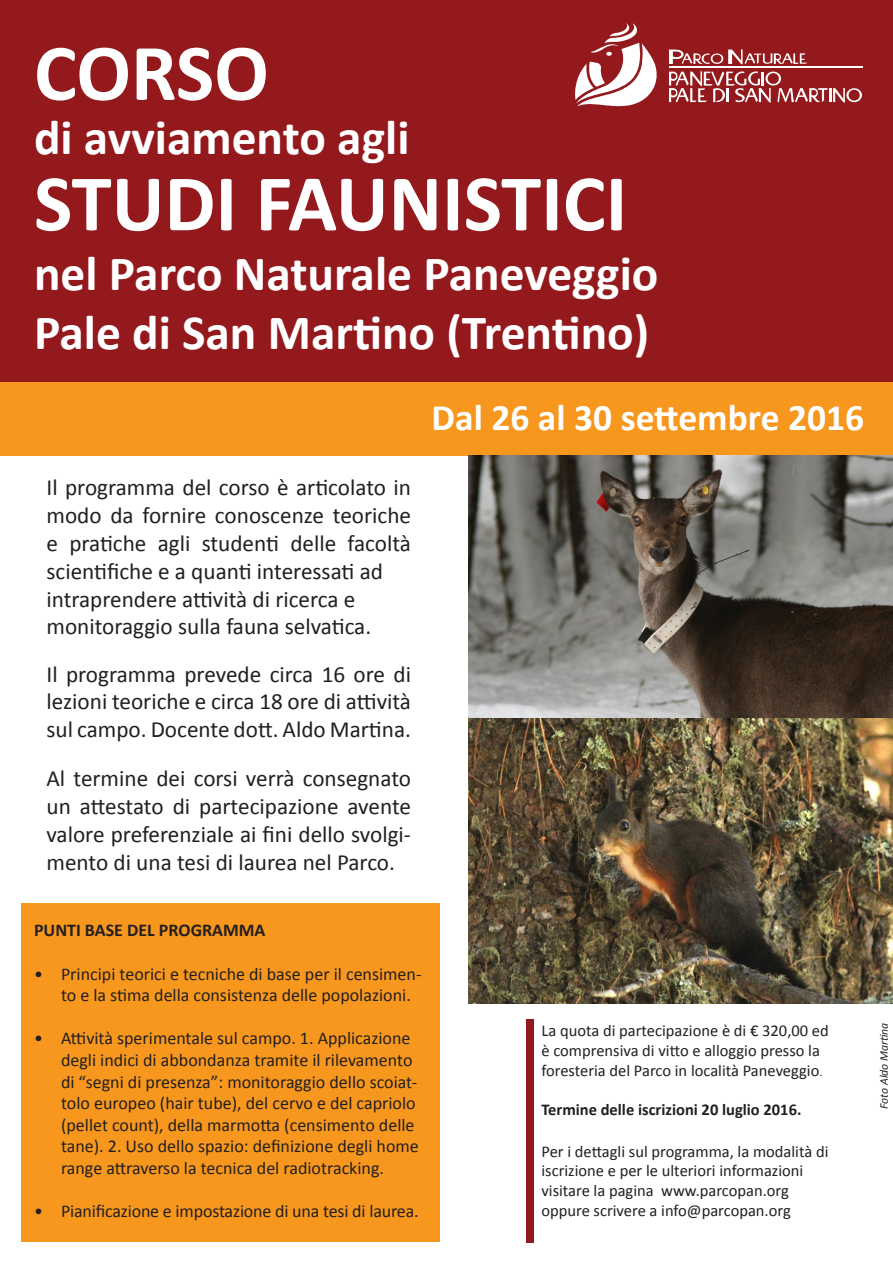
<style>
.page{position:relative;width:893px;height:1263px;background:#fff}
.page>*{position:absolute;margin:0;border:0;box-sizing:border-box;transform-origin:0 0}
.t1{font:700 81px "Calibri";color:#fff}
.t2{font:700 49.5px/59.4px "Calibri";color:#fff}
.t3{font:700 37.5px "Calibri";color:#fff}
.t4{font:23.25px/27.9px "Calibri";color:#231f20;text-align:justify}
.t5{font:18px/21.6px "Calibri";color:#231f20}
.t6{font:700 18px "Calibri";color:#231f20}
.t7{font:16.5px/19.8px "Calibri";color:#231f20}
.t8{font:700 16.5px "Calibri";color:#231f20}
.t9{font:italic 11.7px "Calibri";color:#231f20}
.s1{font-size:12px}
</style>
<div class="page">
<div style="left:0;top:0;width:893px;height:383px;background:#93191d"></div>
<div style="left:0;top:383px;width:893px;height:73px;background:#f7971d"></div>
<div style="left:21px;top:904px;width:418px;height:338px;background:#f7971d"></div>
<svg style="left:669px;top:71px;width:193px;height:32px"></svg>
<hr style="left:669px;top:67px;width:194px;height:1px;background:#fff">
<svg style="left:669px;top:49px;width:138px;height:16px"></svg>
<svg style="left:575px;top:23px;width:82px;height:83px"></svg>
<img style="left:468px;top:456px;width:425px;height:547px">
<div style="left:526px;top:1019px;width:8px;height:224px;background:#93191d"></div>
<h1 class="t1" style="left:34px;top:23px;width:236px">CORSO</h1>
<h2 class="t2" style="left:34px;top:105px;width:377px">di avviamento agli</h2>
<h1 class="t1" style="left:34px;top:153px;width:595px">STUDI FAUNISTICI</h1>
<h2 class="t2" style="left:34px;top:241px;width:626px">nel Parco Naturale Paneveggio<br>Pale di San Martino (Trentino)</h2>
<p class="t4" style="left:47px;top:472px;width:366px;text-align:left">Il programma del corso è articolato in modo da fornire conoscenze teoriche e pratiche agli studenti delle facoltà scientifiche e a quanti interessati ad intraprendere attività di ricerca e monitoraggio sulla fauna selvatica.</p>
<p class="t4" style="left:47px;top:659px;width:366px">Il programma prevede circa 16 ore di lezioni teoriche e circa 18 ore di attività sul campo. Docente dott. Aldo Martina.</p>
<p class="t4" style="left:47px;top:763px;width:366px">Al termine dei corsi verrà consegnato un attestato di partecipazione avente valore preferenziale ai fini dello svolgi&shy;mento di una tesi di laurea nel Parco.</p>
<h3 class="t3" style="left:432px;top:394px;width:434px">Dal 26 al 30 settembre 2016</h3>
<p class="t6" style="left:34px;top:919px;width:233px">PUNTI BASE DEL PROGRAMMA</p>
<p class="t5" style="left:61px;top:962px;width:362px;text-indent:-27px">• Principi teorici e tecniche di base per il censimen&shy;to e la stima della consistenza delle popolazioni.</p>
<p class="t5" style="left:61px;top:1027px;width:359px;text-indent:-27px">• Attività sperimentale sul campo. 1. Applicazione degli indici di abbondanza tramite il rilevamento di “segni di presenza”: monitoraggio dello scoiat&shy;tolo europeo (hair tube), del cervo e del capriolo (pellet count), della marmotta (censimento delle tane). 2. Uso dello spazio: definizione degli home range attraverso la tecnica del radiotracking.</p>
<p class="t5" style="left:34px;top:1199px;width:386px">• Pianificazione e impostazione di una tesi di laurea.</p>
<p class="t7" style="left:541px;top:1020px;width:289px">La quota di partecipazione è di € 320,00 ed è comprensiva di vitto e alloggio presso la foresteria del Parco in località Paneveggio<span class="s1">.</span></p>
<p class="t8" style="left:541px;top:1100px;width:261px">Termine delle iscrizioni 20 luglio 2016.</p>
<p class="t7" style="left:541px;top:1140px;width:288px">Per i dettagli sul programma, la modalità di iscrizione e per le ulteriori informazioni visitare la pagina www.parcopan.org oppure scrivere a info@parcopan.org</p>
<p class="t9" style="left:877px;top:1109px;width:88px;rotate:-90deg">Foto Aldo Martina</p>
</div>
